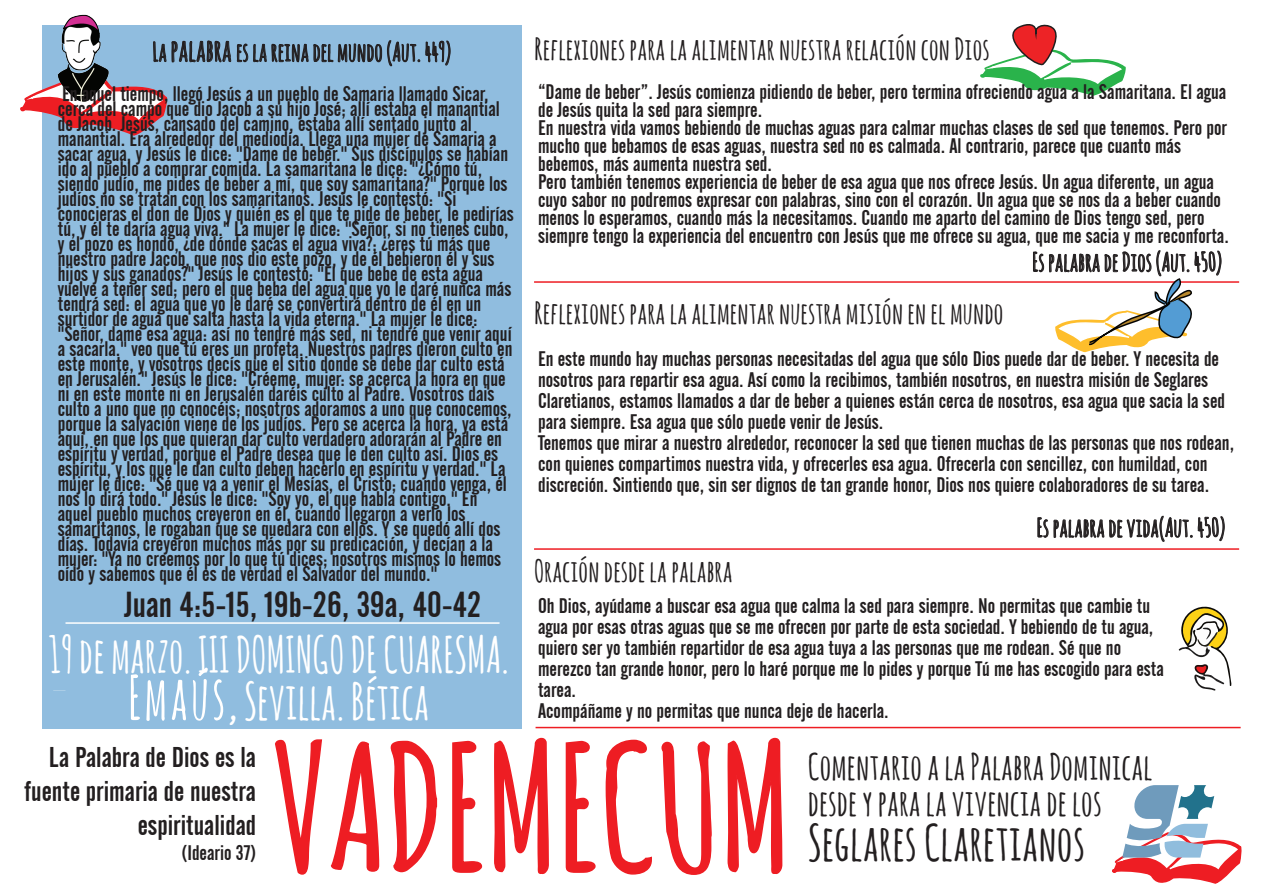
<style>
.page{position:relative;width:1263px;height:893px;background:#fff}
.page>*{position:absolute;margin:0;border:0;box-sizing:border-box;transform-origin:0 0}
.t1{font:700 171px "Amatic SC";color:#ee1d23}
.t2{font:700 51px "Amatic SC";color:#fff;scale:.9 1}
.t3{font:700 49.5px "Amatic SC";color:#fff;scale:.9 1}
.t4{font:700 49.5px "Amatic SC";color:#231f20}
.t5{font:700 36px/36px "Amatic SC";color:#231f20}
.t6{font:36px "Alternate Gothic No 2 BT";color:#231f20}
.t7{font:700 30px "Amatic SC";color:#231f20}
.t8{font:28.5px/34.2px "Alternate Gothic No 2 BT";color:#231f20;text-align:right}
.t9{font:700 25.5px "Amatic SC";color:#231f20}
.t10{font:21px/15px "Alternate Gothic No 2 BT";color:#231f20}
.s1{font-size:30px}
.s2{font-size:51px}
.s3{font-size:60px}
</style>
<div class="page">
<svg style="left:275px;top:739px;width:48px;height:136px"></svg>
<svg style="left:330px;top:741px;width:50px;height:131px"></svg>
<svg style="left:390px;top:740px;width:48px;height:133px"></svg>
<svg style="left:452px;top:740px;width:31px;height:133px"></svg>
<svg style="left:494px;top:737px;width:55px;height:137px"></svg>
<svg style="left:565px;top:740px;width:31px;height:133px"></svg>
<svg style="left:605px;top:739px;width:47px;height:136px"></svg>
<svg style="left:661px;top:741px;width:51px;height:134px"></svg>
<svg style="left:727px;top:737px;width:56px;height:137px"></svg>
<div style="left:42px;top:26px;width:479px;height:703px;background:#90bddf"></div>
<svg style="left:20px;top:40px;width:211px;height:96px"></svg>
<svg style="left:237px;top:40px;width:214px;height:27px"></svg>
<svg style="left:1037px;top:515px;width:188px;height:27px"></svg>
<hr style="left:534px;top:281px;width:705px;height:2px;background:#ee1d23">
<hr style="left:534px;top:548px;width:705px;height:2px;background:#ee1d23">
<hr style="left:536px;top:727px;width:704px;height:1px;background:#ee1d23">
<svg style="left:1033px;top:250px;width:189px;height:103px"></svg>
<svg style="left:980px;top:24px;width:146px;height:72px"></svg>
<hr style="left:65px;top:622px;width:434px;height:2px;background:#fff">
<svg style="left:1112px;top:785px;width:130px;height:99px"></svg>
<img style="left:53px;top:14px;width:62px;height:92px">
<svg style="left:1178px;top:606px;width:54px;height:85px"></svg>
<p class="t9" style="left:152px;top:34px;width:300px">La <span class="s1">palabra</span> es la reina del mundo (Aut. 449)</p>
<h3 class="t7" style="left:534px;top:28px;width:457px">Reflexiones para la alimentar nuestra relación con Dios</h3>
<p class="t10" style="left:58px;top:87px;width:458px">En aquel tiempo, llegó Jesús a un pueblo de Samaria llamado Sicar, cerca del campo que dio Jacob a su hijo José; allí estaba el manantial de Jacob. Jesús, cansado del camino, estaba allí sentado junto al manantial. Era alrededor del mediodía. Llega una mujer de Samaria a sacar agua, y Jesús le dice: "Dame de beber." Sus discípulos se habían ido al pueblo a comprar comida. La samaritana le dice: "¿Cómo tú, siendo judío, me pides de beber a mí, que soy samaritana?" Porque los judíos no se tratan con los samaritanos. Jesús le contestó: "Si conocieras el don de Dios y quién es el que te pide de beber, le pedirías tú, y él te daría agua viva." La mujer le dice: "Señor, si no tienes cubo, y el pozo es hondo, ¿de dónde sacas el agua viva?; ¿eres tú más que nuestro padre Jacob, que nos dio este pozo, y de él bebieron él y sus hijos y sus ganados?" Jesús le contestó: "El que bebe de esta agua vuelve a tener sed; pero el que beba del agua que yo le daré nunca más tendrá sed: el agua que yo le daré se convertirá dentro de él en un surtidor de agua que salta hasta la vida eterna." La mujer le dice: "Señor, dame esa agua: así no tendré más sed, ni tendré que venir aquí a sacarla." veo que tú eres un profeta. Nuestros padres dieron culto en este monte, y vosotros decís que el sitio donde se debe dar culto está en Jerusalén." Jesús le dice: "Créeme, mujer: se acerca la hora en que ni en este monte ni en Jerusalén daréis culto al Padre. Vosotros dais culto a uno que no conocéis; nosotros adoramos a uno que conocemos, porque la salvación viene de los judíos. Pero se acerca la hora, ya está aquí, en que los que quieran dar culto verdadero adorarán al Padre en espíritu y verdad, porque el Padre desea que le den culto así. Dios es espíritu, y los que le dan culto deben hacerlo en espíritu y verdad." La mujer le dice: "Sé que va a venir el Mesías, el Cristo; cuando venga, él nos lo dirá todo." Jesús le dice: "Soy yo, el que habla contigo." En aquel pueblo muchos creyeron en él, cuando llegaron a verlo los samaritanos, le rogaban que se quedara con ellos. Y se quedó allí dos días. Todavía creyeron muchos más por su predicación, y decían a la mujer: "Ya no creemos por lo que tú dices; nosotros mismos lo hemos oído y sabemos que él es de verdad el Salvador del mundo."</p>
<p class="t10" style="left:538px;top:83px;width:692px;line-height:18px">“Dame de beber”. Jesús comienza pidiendo de beber, pero termina ofreciendo agua a la Samaritana. El agua de Jesús quita la sed para siempre.<br>En nuestra vida vamos bebiendo de muchas aguas para calmar muchas clases de sed que tenemos. Pero por mucho que bebamos de esas aguas, nuestra sed no es calmada. Al contrario, parece que cuanto más bebemos, más aumenta nuestra sed.<br>Pero también tenemos experiencia de beber de esa agua que nos ofrece Jesús. Un agua diferente, un agua cuyo sabor no podremos expresar con palabras, sino con el corazón. Un agua que se nos da a beber cuando menos lo esperamos, cuando más la necesitamos. Cuando me aparto del camino de Dios tengo sed, pero siempre tengo la experiencia del encuentro con Jesús que me ofrece su agua, que me sacia y me reconforta.</p>
<p class="t9" style="left:1032px;top:244px;width:191px">Es palabra de Dios (Aut. 450)</p>
<h3 class="t7" style="left:534px;top:292px;width:471px">Reflexiones para la alimentar nuestra misión en el mundo</h3>
<p class="t10" style="left:538px;top:348px;width:698px;line-height:21px">En este mundo hay muchas personas necesitadas del agua que sólo Dios puede dar de beber. Y necesita de nosotros para repartir esa agua. Así como la recibimos, también nosotros, en nuestra misión de Seglares Claretianos, estamos llamados a dar de beber a quienes están cerca de nosotros, esa agua que sacia la sed para siempre. Esa agua que sólo puede venir de Jesús.<br>Tenemos que mirar a nuestro alrededor, reconocer la sed que tienen muchas de las personas que nos rodean, con quienes compartimos nuestra vida, y ofrecerles esa agua. Ofrecerla con sencillez, con humildad, con discreción. Sintiendo que, sin ser dignos de tan grande honor, Dios nos quiere colaboradores de su tarea.</p>
<p class="t9" style="left:1036px;top:509px;width:190px">Es palabra de vida(Aut. 450)</p>
<h3 class="t7" style="left:534px;top:550px;width:200px">Oración desde la palabra</h3>
<h3 class="t6" style="left:124px;top:585px;width:358px">Juan 4:5-15, 19b-26, 39a, 40-42</h3>
<h3 class="t3" style="left:48px;top:620px;width:514px">19 de marzo. III DOMINGO DE CUARESMA<span class="s2">.</span></h3>
<h2 class="t2" style="left:128px;top:664px;width:336px"><span class="s3">Emaús</span>, Sevilla. Bética</h2>
<p class="t10" style="left:538px;top:595px;width:627px;line-height:21px">Oh Dios, ayúdame a buscar esa agua que calma la sed para siempre. No permitas que cambie tu agua por esas otras aguas que se me ofrecen por parte de esta sociedad. Y bebiendo de tu agua, quiero ser yo también repartidor de esa agua tuya a las personas que me rodean. Sé que no merezco tan grande honor, pero lo haré porque me lo pides y porque Tú me has escogido para esta tarea.<br>Acompáñame y no permitas que nunca deje de hacerla.</p>
<h3 class="t8" style="left:25px;top:740px;width:233px">La Palabra de Dios es la fuente primaria de nuestra espiritualidad</h3>
<p class="t10" style="left:182px;top:846px;width:76px">(Ideario 37)</p>
<h1 class="t1" style="left:271px;top:686px;width:521px">VADEMECUM</h1>
<h3 class="t5" style="left:808px;top:748px;width:346px">Comentario a la Palabra Dominical desde y para la vivencia de los</h3>
<h3 class="t4" style="left:808px;top:808px;width:279px">Seglares Claretianos</h3>
</div>
